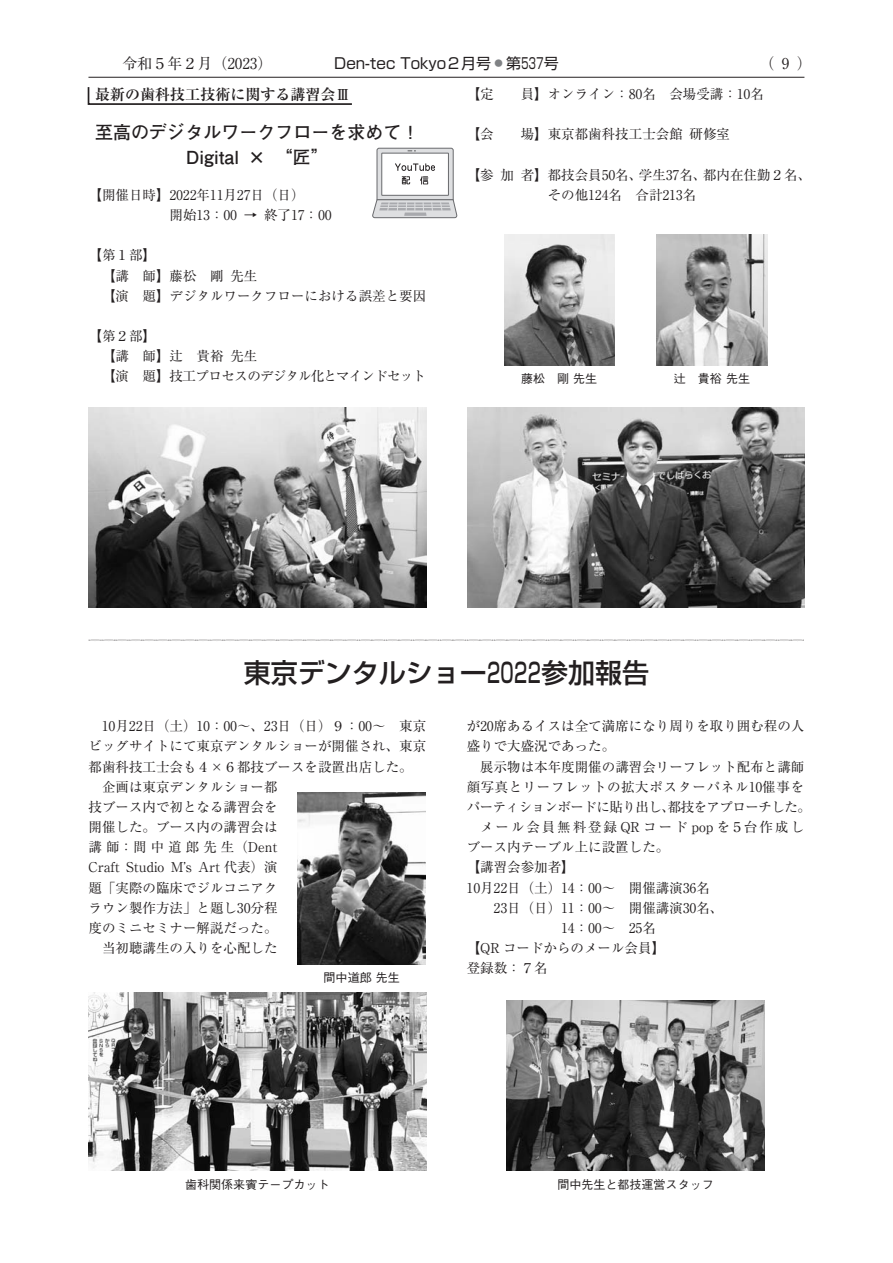
<style>
.page{position:relative;width:893px;height:1263px;background:#fff}
.page>*{position:absolute;margin:0;border:0;box-sizing:border-box;transform-origin:0 0}
.t1{font:500 27px "Shin Go Pro";color:#231f20}
.t2{font:700 18px/24.6px "Futo Go B101 Pro";color:#231f20;text-align:center}
.t3{font:15px "Shin Go Pro";color:#231f20}
.t4{font:700 15px "Ryumin Pro";color:#231f20}
.t5{font:15px "Ryumin Pro";color:#231f20}
.t6{font:13.5px/20.1px "Ryumin Pro";color:#231f20}
.t7{font:13.5px "Edi F x Hf Fq FCYY1 Q Bw O 01 N";color:#231f20}
.t8{font:13.5px "Ryumin Pro";letter-spacing:-.21em;color:#231f20;scale:.86 1}
.t9{font:13.5px/20.1px "Ryumin Pro";letter-spacing:-.06em;color:#231f20}
.t10{font:13.5px/20.1px "Ryumin Pro";letter-spacing:-.21em;color:#231f20}
.t11{font:13.5px "Ryumin Pro";letter-spacing:-.42em;color:#231f20;scale:.86 1}
.t12{font:13.5px "Ryumin Pro";letter-spacing:-.04em;color:#231f20}
.t13{font:13.5px "Ryumin Pro";letter-spacing:.04em;color:#231f20}
.t14{font:13.5px "Ryumin Pro";letter-spacing:.14em;color:#231f20}
.t15{font:13.5px "Ryumin Pro";letter-spacing:.3em;color:#231f20}
.t16{font:13.5px "Ryumin Pro";color:#231f20;scale:.86 1}
.t17{font:500 12px "Gothic BBB Pro";color:#231f20}
.s1{font-family:"Edi F x Hf Fq FCYY1 Q Bw O 01 O";color:#808285}
</style>
<div class="page">
<img style="left:89px;top:407px;width:337px;height:200px">
<img style="left:467px;top:407px;width:337px;height:200px">
<img style="left:656px;top:234px;width:111px;height:131px">
<img style="left:504px;top:234px;width:110px;height:131px">
<img style="left:88px;top:992px;width:338px;height:179px">
<img style="left:507px;top:1001px;width:257px;height:170px">
<svg style="left:372px;top:147px;width:85px;height:72px"></svg>
<img style="left:298px;top:793px;width:127px;height:171px">
<svg style="left:87px;top:87px;width:265px;height:18px"></svg>
<hr style="left:88px;top:77px;width:716px;height:1px;background:#231f20">
<p class="t5" style="left:122px;top:58px;width:151px">令和５年２月（２０２３）</p>
<p class="t3" style="left:334px;top:58px;width:226px">Den-tec Tokyo２月号<span class="s1">-</span>第５３７号</p>
<p class="t5" style="left:759px;top:58px;width:54px">（9）</p>
<p class="t4" style="left:95px;top:89px;width:256px">最新の歯科技工技術に関する講習会Ⅲ</p>
<h2 class="t2" style="left:95px;top:122px;width:325px">至高のデジタルワークフローを求めて！<br>Digital × “匠”</h2>
<p class="t10" style="left:169px;top:187px;width:166px;text-indent:-81px">【開催日時】２０２２年１１月２７日（日）<br>開始１３：００ → 終了１７：００</p>
<p class="t6" style="left:102px;top:247px;width:325px;text-indent:-14px">【第１部】<br>【講 師】藤松 剛先生<br>【演 題】デジタルワークフローにおける誤差と要因</p>
<p class="t9" style="left:102px;top:328px;width:325px;text-indent:-14px">【第２部】<br>【講 師】辻 貴裕先生<br>【演 題】技工プロセスのデジタル化とマインドセット</p>
<p class="t6" style="left:466px;top:86px;width:28px">【定</p>
<p class="t6" style="left:520px;top:86px;width:244px">員】オンライン：８０名 会場受講：１０名</p>
<p class="t6" style="left:466px;top:126px;width:28px">【会</p>
<p class="t6" style="left:520px;top:126px;width:211px">場】東京都歯科技工士会館研修室</p>
<p class="t6" style="left:547px;top:166px;width:265px;text-indent:-81px">【参加者】都技会員５０名、学生３７名、都内在住勤２名、その他１２４名 合計２１３名</p>
<p class="t17" style="left:521px;top:374px;width:78px">藤松 剛先生</p>
<p class="t17" style="left:674px;top:374px;width:78px">辻 貴裕先生</p>
<p class="t7" style="left:88px;top:636px;width:717px">-----------------------------------------------------</p>
<h1 class="t1" style="left:244px;top:662px;width:407px">東京デンタルショー２０２２参加報告</h1>
<p class="t11" style="left:100px;top:721px;width:381px">１０月２２日（土）１０：００～、２３日（日）９：００～ 東京</p>
<p class="t6" style="left:88px;top:738px;width:339px">ビッグサイトにて東京デンタルショーが開催され、東京</p>
<p class="t6" style="left:88px;top:758px;width:325px">都歯科技工士会も４×６都技ブースを設置出店した。</p>
<p class="t6" style="left:102px;top:778px;width:177px">企画は東京デンタルショー都</p>
<p class="t6" style="left:88px;top:799px;width:190px">技ブース内で初となる講習会を</p>
<p class="t6" style="left:88px;top:819px;width:190px">開催した。ブース内の講習会は</p>
<p class="t15" style="left:88px;top:842px;width:190px">講師：間中道郎先生（Dent</p>
<p class="t6" style="left:88px;top:859px;width:190px">Craft Studio Mʼs Art 代表）演</p>
<p class="t6" style="left:88px;top:879px;width:190px">題「実際の臨床でジルコニアク</p>
<p class="t6" style="left:88px;top:899px;width:190px">ラウン製作方法」と題し３０分程</p>
<p class="t6" style="left:88px;top:920px;width:190px">度のミニセミナー解説だった。</p>
<p class="t6" style="left:102px;top:940px;width:177px">当初聴講生の入りを心配した</p>
<p class="t17" style="left:323px;top:973px;width:78px">間中道郎先生</p>
<p class="t6" style="left:466px;top:718px;width:339px">が２０席あるイスは全て満席になり周りを取り囲む程の人盛りで大盛況であった。</p>
<p class="t6" style="left:480px;top:758px;width:326px">展示物は本年度開催の講習会リーフレット配布と講師</p>
<p class="t13" style="left:466px;top:782px;width:339px">顔写真とリーフレットの拡大ポスターパネル１０催事を</p>
<p class="t12" style="left:466px;top:802px;width:346px">パーティションボードに貼り出し、都技をアプローチした。</p>
<p class="t14" style="left:480px;top:822px;width:326px">メール会員無料登録QRコードpopを５台作成し</p>
<p class="t6" style="left:466px;top:839px;width:204px">ブース内テーブル上に設置した。</p>
<p class="t6" style="left:466px;top:859px;width:109px">【講習会参加者】</p>
<p class="t8" style="left:464px;top:882px;width:287px">１０月２２日（土）１４：００～ 開催講演３６名</p>
<p class="t8" style="left:491px;top:903px;width:271px">２３日（日）１１：００～ 開催講演３０名、</p>
<p class="t16" style="left:559px;top:923px;width:114px">１４：００～ ２５名</p>
<p class="t6" style="left:466px;top:940px;width:200px">【QR コードからのメール会員】</p>
<p class="t6" style="left:466px;top:960px;width:82px">登録数：７名</p>
<p class="t17" style="left:185px;top:1180px;width:146px">歯科関係来賓テープカット</p>
<p class="t17" style="left:557px;top:1180px;width:158px">間中先生と都技運営スタッフ</p>
</div>
